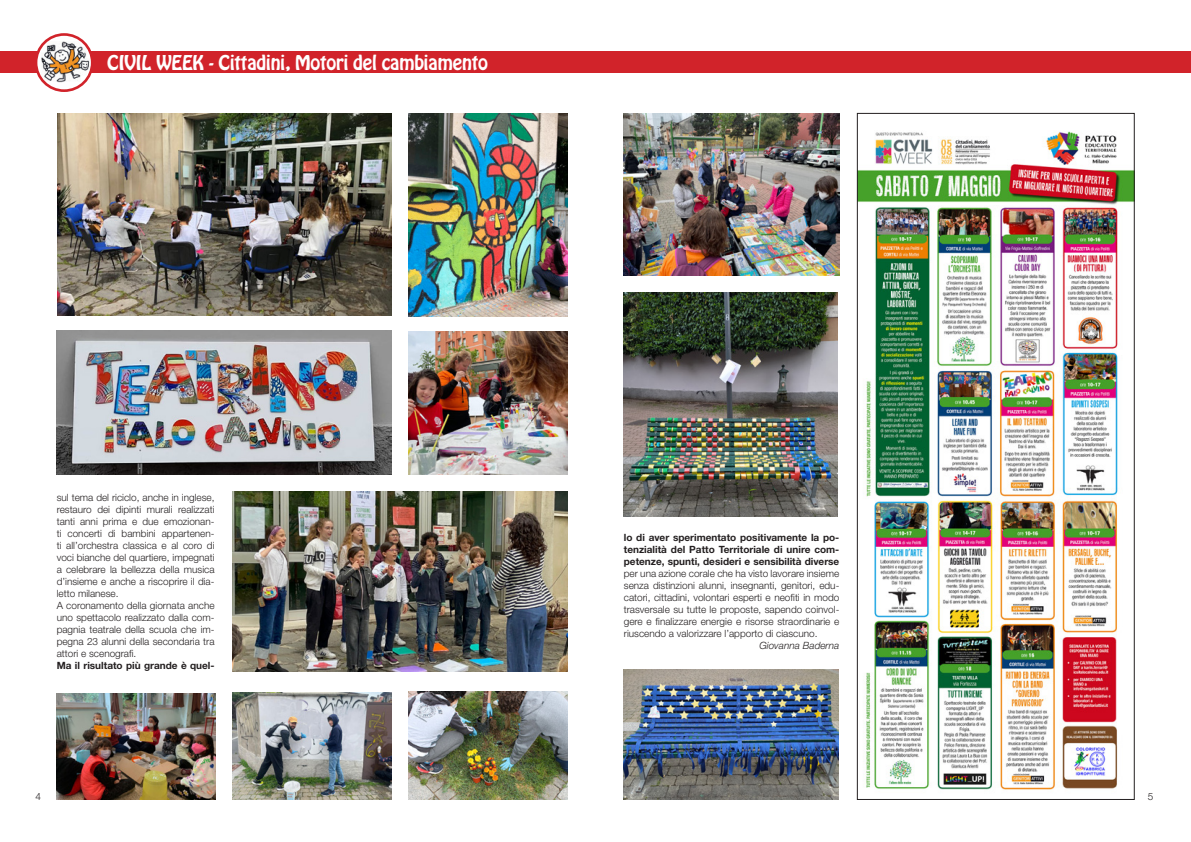
<style>
.page{position:relative;width:1191px;height:842px;background:#fff}
.page>*{position:absolute;margin:0;border:0;box-sizing:border-box;transform-origin:0 0}
.spumoni{font:18px "Hobo Std";letter-spacing:-.01em;color:#fff}
.articoli{font:300 10px/12px "Helvetica Neue LT Std";color:#231f20;text-align:justify}
.articoli-2{font:700 10px "Helvetica Neue LT Std";color:#231f20}
.firma{font:italic 300 10px "Helvetica Neue LT Std";color:#231f20}
.s1{font-weight:700}
</style>
<div class="page">
<img style="left:57px;top:113px;width:334px;height:202px">
<img style="left:408px;top:113px;width:159px;height:204px">
<img style="left:57px;top:693px;width:158px;height:106px">
<img style="left:57px;top:330px;width:334px;height:145px">
<img style="left:408px;top:332px;width:159px;height:143px">
<img style="left:624px;top:669px;width:214px;height:130px">
<img style="left:408px;top:692px;width:159px;height:107px">
<img style="left:232px;top:492px;width:335px;height:180px">
<img style="left:859px;top:131px;width:273px;height:659px">
<div style="left:857px;top:113px;width:277px;height:687px;border:1px solid #231f20"></div>
<img style="left:624px;top:113px;width:215px;height:162px">
<img style="left:624px;top:293px;width:213px;height:223px">
<div style="left:0;top:51px;width:1191px;height:22px;background:#d1232a"></div>
<svg style="left:36px;top:34px;width:56px;height:57px"></svg>
<img style="left:41px;top:41px;width:50px;height:42px">
<div style="left:35px;top:33px;width:59px;height:59px;border:3px solid #d1232a;border-radius:50%"></div>
<img style="left:232px;top:692px;width:159px;height:107px">
<p class="spumoni" style="left:107px;top:50px;width:382px">CIVIL WEEK - Cittadini, Motori del cambiamento</p>
<p class="articoli" style="left:57px;top:491px;width:159px">sul tema del riciclo, anche in inglese, restauro dei dipinti murali realizzati tanti anni prima e due emozionan&shy;ti concerti di bambini appartenen&shy;ti all’orchestra classica e al coro di voci bianche del quartiere, impegnati a celebrare la bellezza della musica d’insieme e anche a riscoprire il dia&shy;letto milanese.</p>
<p class="articoli" style="left:57px;top:599px;width:159px">A coronamento della giornata anche uno spettacolo realizzato dalla com&shy;pagnia teatrale della scuola che im&shy;pegna 23 alunni della secondaria tra attori e scenografi.</p>
<p class="articoli-2" style="left:57px;top:659px;width:159px">Ma il risultato più grande è quel-</p>
<p class="articoli" style="left:624px;top:531px;width:217px"><span class="s1">lo di aver sperimentato positivamente la po&shy;tenzialità del Patto Territoriale di unire com&shy;petenze, spunti, desideri e sensibilità diverse </span>per una azione corale che ha visto lavorare insieme senza distinzioni alunni, insegnanti, genitori, edu&shy;catori, cittadini, volontari esperti e neofiti in modo trasversale su tutte le proposte, sapendo coinvol&shy;gere e finalizzare energie e risorse straordinarie e riuscendo a valorizzare l’apporto di ciascuno.</p>
<p class="firma" style="left:759px;top:639px;width:81px">Giovanna Baderna</p>
<p class="articoli" style="left:35px;top:790px;width:7px">4</p>
<p class="articoli" style="left:1147px;top:790px;width:7px">5</p>
</div>
